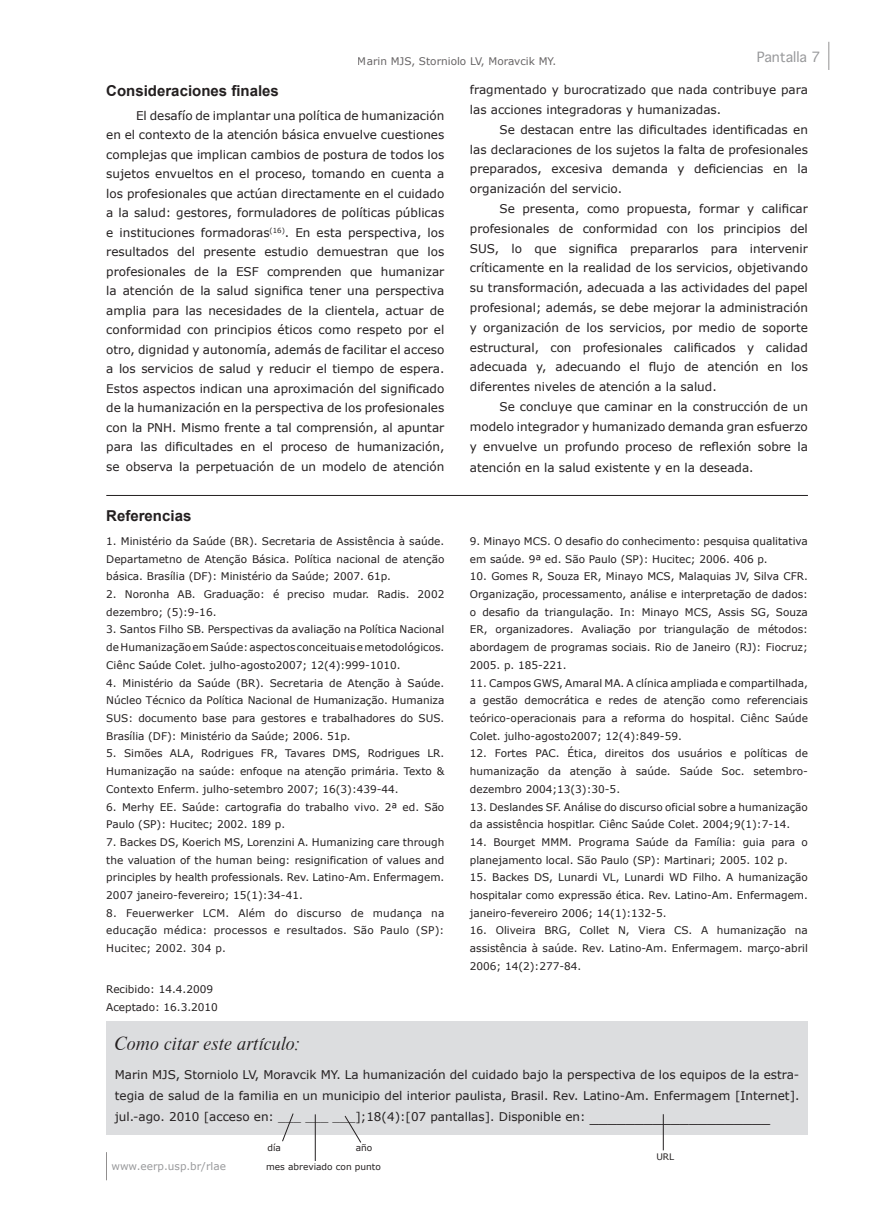
<style>
.page{position:relative;width:893px;height:1212px;background:#fff}
.page>*{position:absolute;margin:0;border:0;box-sizing:border-box;transform-origin:0 0}
.t1{font:18px "Dutch 801 BT Italic Headline";letter-spacing:.02em;color:#231f20}
._13__Seção{font:700 15px "Arial";color:#231f20}
.t2{font:13.5px "Geneva";color:#6c6d70}
._16__Texto{font:12px/19.5px "Verdana";color:#231f20;text-align:justify}
._18__Referências{font:10.5px/17.7px "Verdana";color:#231f20;text-align:justify}
._21__Recebido_Aceito{font:10.5px "Verdana";color:#231f20}
.t3{font:10.5px "Verdana";color:#6c6d70}
._18__Referências-2{font:9px "Verdana";color:#231f20}
.s1{font-family:"Times New Roman";font-size:18px}
</style>
<div class="page">
<svg style="left:106px;top:1152px;width:1px;height:28px"></svg>
<svg style="left:828px;top:42px;width:1px;height:28px"></svg>
<div style="left:106px;top:1021px;width:702px;height:114px;background:#dcdddf"></div>
<svg style="left:282px;top:1113px;width:12px;height:29px"></svg>
<hr style="left:315px;top:1114px;width:1px;height:47px;background:#231f20">
<svg style="left:344px;top:1115px;width:17px;height:28px"></svg>
<hr style="left:663px;top:1114px;width:1px;height:36px;background:#231f20">
<hr style="left:106px;top:495px;width:702px;height:1px;background:#231f20">
<p class="_18__Referências" style="left:358px;top:52px;width:200px">Marin MJS, Storniolo LV, Moravcik MY.</p>
<p class="t2" style="left:756px;top:49px;width:65px">Pantalla 7</p>
<p class="_13__Seção" style="left:106px;top:81px;width:174px">Consideraciones finales</p>
<p class="_16__Texto" style="left:106px;top:105px;width:340px;text-indent:30px">El desafío de implantar una política de humanización en el contexto de la atención básica envuelve cuestiones complejas que implican cambios de postura de todos los sujetos envueltos en el proceso, tomando en cuenta a los profesionales que actúan directamente en el cuidado a la salud: gestores, formuladores de políticas públicas e instituciones formadoras<sup>(16)</sup>. En esta perspectiva, los resultados del presente estudio demuestran que los profesionales de la ESF comprenden que humanizar la atención de la salud significa tener una perspectiva amplia para las necesidades de la clientela, actuar de conformidad con principios éticos como respeto por el otro, dignidad y autonomía, además de facilitar el acceso a los servicios de salud y reducir el tiempo de espera.<br>Estos aspectos indican una aproximación del significado de la humanización en la perspectiva de los profesionales con la PNH. Mismo frente a tal comprensión, al apuntar para las dificultades en el proceso de humanización, se observa la perpetuación de un modelo de atención</p>
<p class="_13__Seção" style="left:106px;top:505px;width:87px">Referencias</p>
<p class="_18__Referências" style="left:106px;top:532px;width:340px">1. Ministério da Saúde (BR). Secretaria de Assistência à saúde.<br>Departametno de Atenção Básica. Política nacional de atenção básica. Brasília (DF): Ministério da Saúde; 2007. 61p.</p>
<p class="_18__Referências" style="left:106px;top:585px;width:340px">2. Noronha AB. Graduação: é preciso mudar. Radis. 2002 dezembro; (5):9-16.</p>
<p class="_18__Referências" style="left:106px;top:620px;width:340px">3. Santos Filho SB. Perspectivas da avaliação na Política Nacional de Humanização em Saúde: aspectos conceituais e metodológicos.<br>Ciênc Saúde Colet. julho-agosto2007; 12(4):999-1010.</p>
<p class="_18__Referências" style="left:106px;top:673px;width:340px">4. Ministério da Saúde (BR). Secretaria de Atenção à Saúde.<br>Núcleo Técnico da Política Nacional de Humanização. Humaniza SUS: documento base para gestores e trabalhadores do SUS.<br>Brasília (DF): Ministério da Saúde; 2006. 51p.</p>
<p class="_18__Referências" style="left:106px;top:744px;width:340px">5. Simões ALA, Rodrigues FR, Tavares DMS, Rodrigues LR.<br>Humanização na saúde: enfoque na atenção primária. Texto &amp; Contexto Enferm. julho-setembro 2007; 16(3):439-44.</p>
<p class="_18__Referências" style="left:106px;top:797px;width:340px">6. Merhy EE. Saúde: cartografia do trabalho vivo. 2ª ed. São<br>Paulo (SP): Hucitec; 2002. 189 p.</p>
<p class="_18__Referências" style="left:106px;top:833px;width:340px">7. Backes DS, Koerich MS, Lorenzini A. Humanizing care through the valuation of the human being: resignification of values and principles by health professionals. Rev. Latino-Am. Enfermagem.<br>2007 janeiro-fevereiro; 15(1):34-41.</p>
<p class="_18__Referências" style="left:106px;top:904px;width:340px">8. Feuerwerker LCM. Além do discurso de mudança na educação médica: processos e resultados. São Paulo (SP):<br>Hucitec; 2002. 304 p.</p>
<p class="_21__Recebido_Aceito" style="left:106px;top:982px;width:108px">Recibido: 14.4.2009</p>
<p class="_21__Recebido_Aceito" style="left:106px;top:1000px;width:113px">Aceptado: 16.3.2010</p>
<p class="_16__Texto" style="left:470px;top:80px;width:340px">fragmentado y burocratizado que nada contribuye para las acciones integradoras y humanizadas.</p>
<p class="_16__Texto" style="left:470px;top:119px;width:340px;text-indent:30px">Se destacan entre las dificultades identificadas en las declaraciones de los sujetos la falta de profesionales preparados, excesiva demanda y deficiencias en la organización del servicio.</p>
<p class="_16__Texto" style="left:470px;top:198px;width:340px;text-indent:30px">Se presenta, como propuesta, formar y calificar profesionales de conformidad con los principios del SUS, lo que significa prepararlos para intervenir críticamente en la realidad de los servicios, objetivando su transformación, adecuada a las actividades del papel profesional; además, se debe mejorar la administración y organización de los servicios, por medio de soporte estructural, con profesionales calificados y calidad adecuada y, adecuando el flujo de atención en los diferentes niveles de atención a la salud.</p>
<p class="_16__Texto" style="left:470px;top:396px;width:340px;text-indent:30px">Se concluye que caminar en la construcción de un modelo integrador y humanizado demanda gran esfuerzo y envuelve un profundo proceso de reflexión sobre la</p>
<p class="_16__Texto" style="left:470px;top:457px;width:285px">atención en la salud existente y en la deseada.</p>
<p class="_18__Referências" style="left:470px;top:532px;width:340px">9. Minayo MCS. O desafio do conhecimento: pesquisa qualitativa em saúde. 9ª ed. São Paulo (SP): Hucitec; 2006. 406 p.</p>
<p class="_18__Referências" style="left:470px;top:567px;width:340px">10. Gomes R, Souza ER, Minayo MCS, Malaquias JV, Silva CFR.<br>Organização, processamento, análise e interpretação de dados: o desafio da triangulação. In: Minayo MCS, Assis SG, Souza ER, organizadores. Avaliação por triangulação de métodos: abordagem de programas sociais. Rio de Janeiro (RJ): Fiocruz; 2005. p. 185-221.</p>
<p class="_18__Referências" style="left:470px;top:673px;width:340px">11. Campos GWS, Amaral MA. A clínica ampliada e compartilhada, a gestão democrática e redes de atenção como referenciais teórico-operacionais para a reforma do hospital. Ciênc Saúde Colet. julho-agosto2007; 12(4):849-59.</p>
<p class="_18__Referências" style="left:470px;top:744px;width:340px">12. Fortes PAC. Ética, direitos dos usuários e políticas de humanização da atenção à saúde. Saúde Soc. setembro&shy;dezembro 2004;13(3):30-5.</p>
<p class="_18__Referências" style="left:470px;top:797px;width:340px">13. Deslandes SF. Análise do discurso oficial sobre a humanização da assistência hospitlar. Ciênc Saúde Colet. 2004;9(1):7-14.</p>
<p class="_18__Referências" style="left:470px;top:833px;width:340px">14. Bourget MMM. Programa Saúde da Família: guia para o planejamento local. São Paulo (SP): Martinari; 2005. 102 p.</p>
<p class="_18__Referências" style="left:470px;top:868px;width:340px">15. Backes DS, Lunardi VL, Lunardi WD Filho. A humanização hospitalar como expressão ética. Rev. Latino-Am. Enfermagem. janeiro-fevereiro 2006; 14(1):132-5.</p>
<p class="_18__Referências" style="left:470px;top:921px;width:340px">16. Oliveira BRG, Collet N, Viera CS. A humanização na assistência à saúde. Rev. Latino-Am. Enfermagem. março-abril 2006; 14(2):277-84.</p>
<p class="t1" style="left:115px;top:1032px;width:187px">Como citar este artículo:</p>
<p class="_16__Texto" style="left:115px;top:1064px;width:686px;line-height:21px">Marin MJS, Storniolo LV, Moravcik MY. La humanización del cuidado bajo la perspectiva de los equipos de la estra&shy;tegia de salud de la familia en un municipio del interior paulista, Brasil. Rev. Latino-Am. Enfermagem [Internet]. jul.-ago. 2010 [acceso en: ___ ___ ___];18(4):[07 pantallas]. Disponible en: <span class="s1">____________________</span></p>
<p class="_18__Referências-2" style="left:267px;top:1142px;width:15px">día</p>
<p class="_18__Referências-2" style="left:266px;top:1161px;width:116px">mes abreviado con punto</p>
<p class="_18__Referências-2" style="left:356px;top:1142px;width:18px">año</p>
<p class="_18__Referências-2" style="left:656px;top:1151px;width:19px">URL</p>
<p class="t3" style="left:111px;top:1160px;width:116px">www.eerp.usp.br/rlae</p>
</div>
